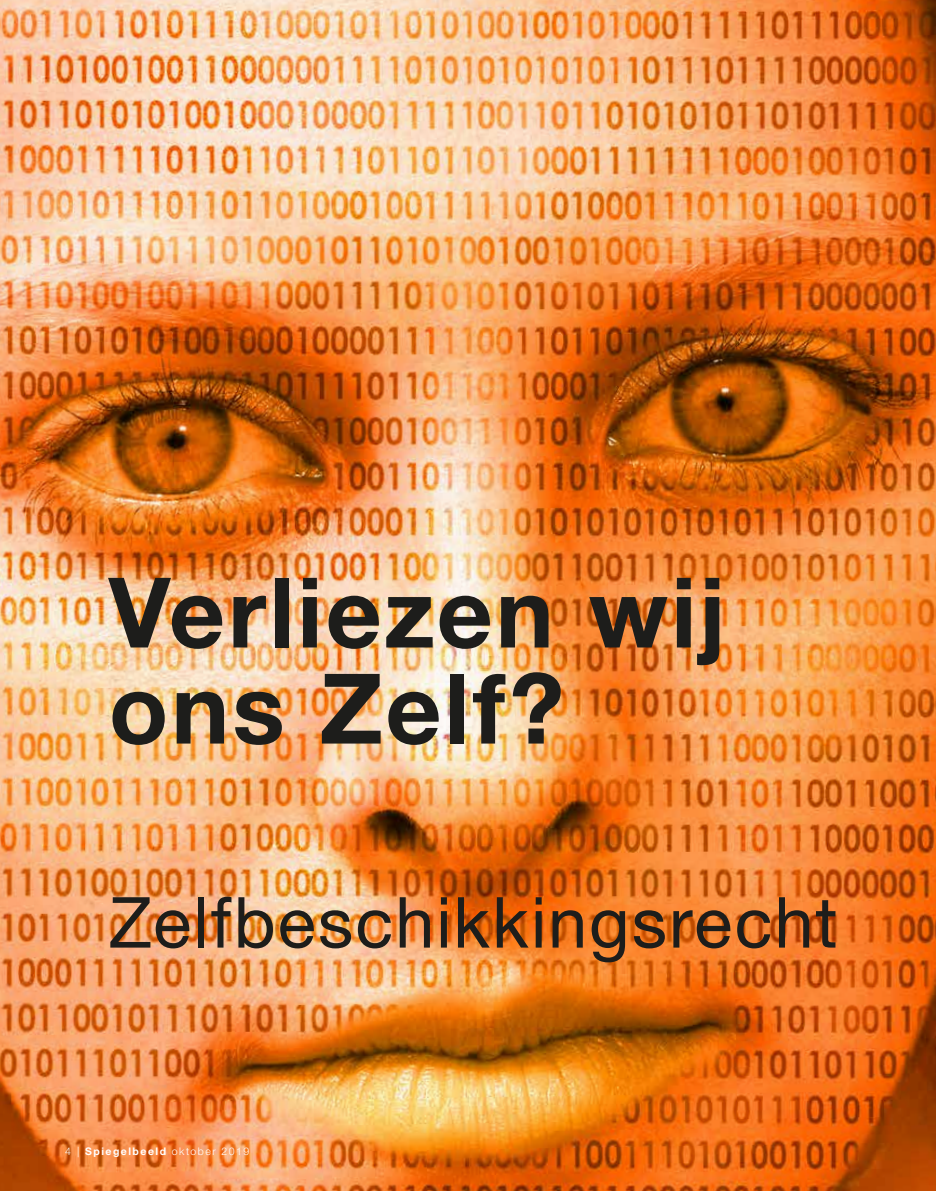
<style>
.page{position:relative;width:936px;height:1191px;background:#fff}
.page>*{position:absolute;margin:0;border:0;box-sizing:border-box;transform-origin:0 0}
.t1{font:700 97.5px/96px "Helvetica Neue";letter-spacing:.03em;color:#1d1d1b}
.t2{font:70.5px "Helvetica Neue";letter-spacing:.03em;color:#1d1d1b}
.t3{font:300 10.5px "Helvetica Neue";letter-spacing:.14em;color:#fff}
.s1{font-weight:700}
</style>
<div class="page">
<img style="left:0;top:0;width:935px;height:1191px">
<h1 class="t1" style="left:109px;top:562px;width:618px">Verliezen wij ons Zelf?</h1>
<h2 class="t2" style="left:109px;top:880px;width:730px">Zelfbeschikkingsrecht</h2>
<p class="t3" style="left:65px;top:1145px;width:185px">4 | <span class="s1">Spiegelbeeld</span> oktober 2019</p>
</div>
